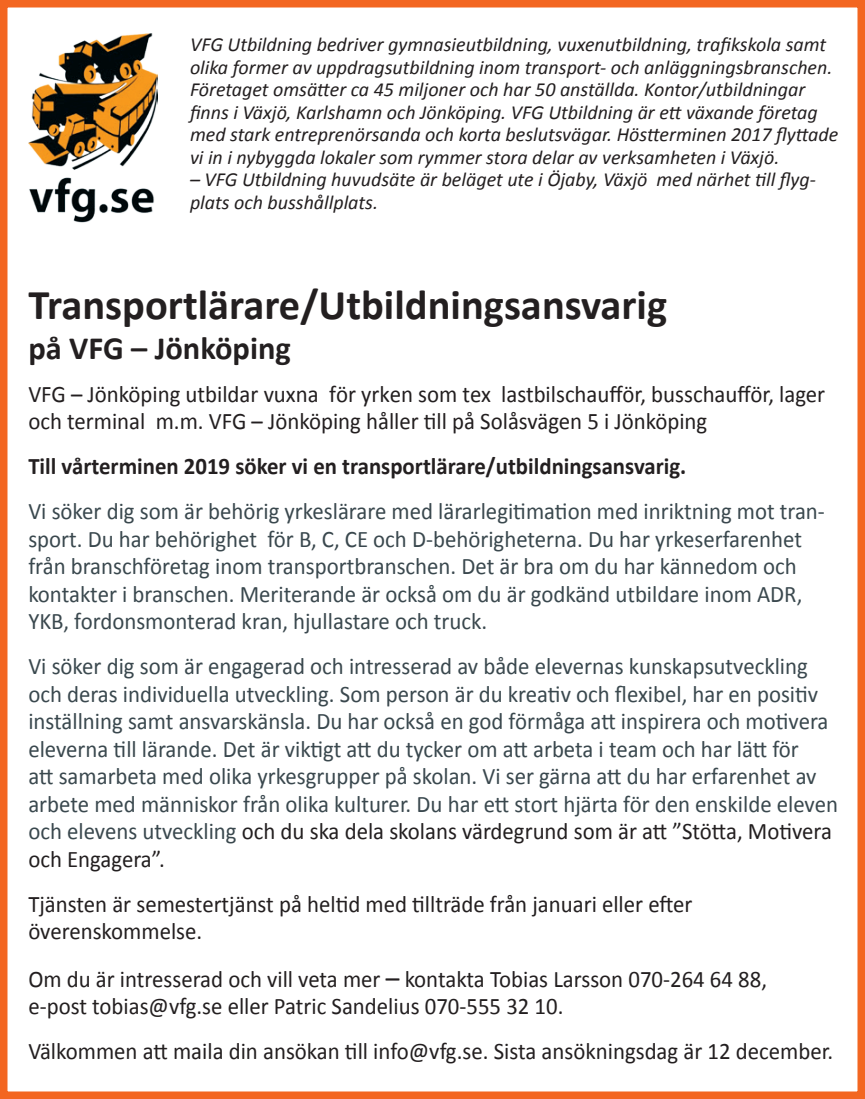
<style>
.page{position:relative;width:865px;height:1099px;background:#fff}
.page>*{position:absolute;margin:0;border:0;box-sizing:border-box;transform-origin:0 0}
.t1{font:700 42.5px "Calibri";color:#231f20}
.t2{font:700 32.5px "Calibri";color:#231f20}
.t3{font:23.75px/27.5px "Calibri";color:#3a484e;scale:.96 1}
.t4{font:23.75px/27.5px "Calibri";color:#231f20;scale:.96 1}
.t5{font:700 23.75px "Calibri";color:#231f20;scale:.96 1}
.t6{font:italic 20px/22.5px "Calibri";color:#231f20}
.s1{color:#231f20}
.s2{font-size:27.5px}
</style>
<div class="page">
<img style="left:28px;top:33px;width:130px;height:190px">
<div style="left:0;top:0;width:865px;height:1098px;border:8px solid #f36621"></div>
<p class="t6" style="left:190px;top:33px;width:650px">VFG Utbildning bedriver gymnasieutbildning, vuxenutbildning, trafikskola samt olika former av uppdragsutbildning inom transport- och anläggningsbranschen.<br>Företaget omsätter ca 45 miljoner och har 50 anställda. Kontor/utbildningar finns i Växjö, Karlshamn och Jönköping. VFG Utbildning är ett växande företag med stark entreprenörsanda och korta beslutsvägar. Höstterminen 2017 flyttade vi in i nybyggda lokaler som rymmer stora delar av verksamheten i Växjö.</p>
<p class="t6" style="left:190px;top:168px;width:627px">– VFG Utbildning huvudsäte är beläget ute i Öjaby, Växjö med närhet till flyg&shy;plats och busshållplats.</p>
<h1 class="t1" style="left:28px;top:278px;width:640px">Transportlärare/Utbildningsansvarig</h1>
<h2 class="t2" style="left:28px;top:327px;width:264px">på VFG – Jönköping</h2>
<p class="t4" style="left:28px;top:380px;width:831px">VFG – Jönköping utbildar vuxna för yrken som tex lastbilschaufför, busschaufför, lager och terminal m.m. VFG – Jönköping håller till på Solåsvägen 5 i Jönköping</p>
<p class="t5" style="left:28px;top:451px;width:687px">Till vårterminen 2019 söker vi en transportlärare/utbildningsansvarig.</p>
<p class="t3" style="left:28px;top:497px;width:831px">Vi söker dig som är behörig yrkeslärare med lärarlegitimation med inriktning mot tran&shy;sport. Du har behörighet för B, C, CE och D-behörigheterna. Du har yrkeserfarenhet från branschföretag inom transportbranschen. Det är bra om du har kännedom och kontakter i branschen. Meriterande är också om du är godkänd utbildare inom ADR, YKB, fordonsmonterad kran, hjullastare och truck.</p>
<p class="t3" style="left:28px;top:652px;width:845px">Vi söker dig som är engagerad och intresserad av både elevernas kunskapsutveckling och deras individuella utveckling. Som person är du kreativ och flexibel, har en positiv inställning samt ansvarskänsla. Du har också en god förmåga att inspirera och motivera eleverna till lärande. Det är viktigt att du tycker om att arbeta i team och har lätt för<br>att samarbeta med olika yrkesgrupper på skolan. Vi ser gärna att du har erfarenhet av arbete med människor från olika kulturer. Du har ett stort hjärta för den enskilde eleven och elevens utveckling <span class="s1">och du ska dela skolans värdegrund som är att ”Stötta, Motivera och Engagera”.</span></p>
<p class="t4" style="left:28px;top:890px;width:693px">Tjänsten är semestertjänst på heltid med tillträde från januari eller efter överenskommelse.</p>
<p class="t4" style="left:28px;top:965px;width:771px">Om du är intresserad och vill veta mer <span class="s2">–</span> kontakta Tobias Larsson 070-264 64 88, e-post tobias@vfg.se eller Patric Sandelius 070-555 32 10.</p>
<p class="t4" style="left:28px;top:1037px;width:839px">Välkommen att maila din ansökan till info@vfg.se. Sista ansökningsdag är 12 december.</p>
</div>
